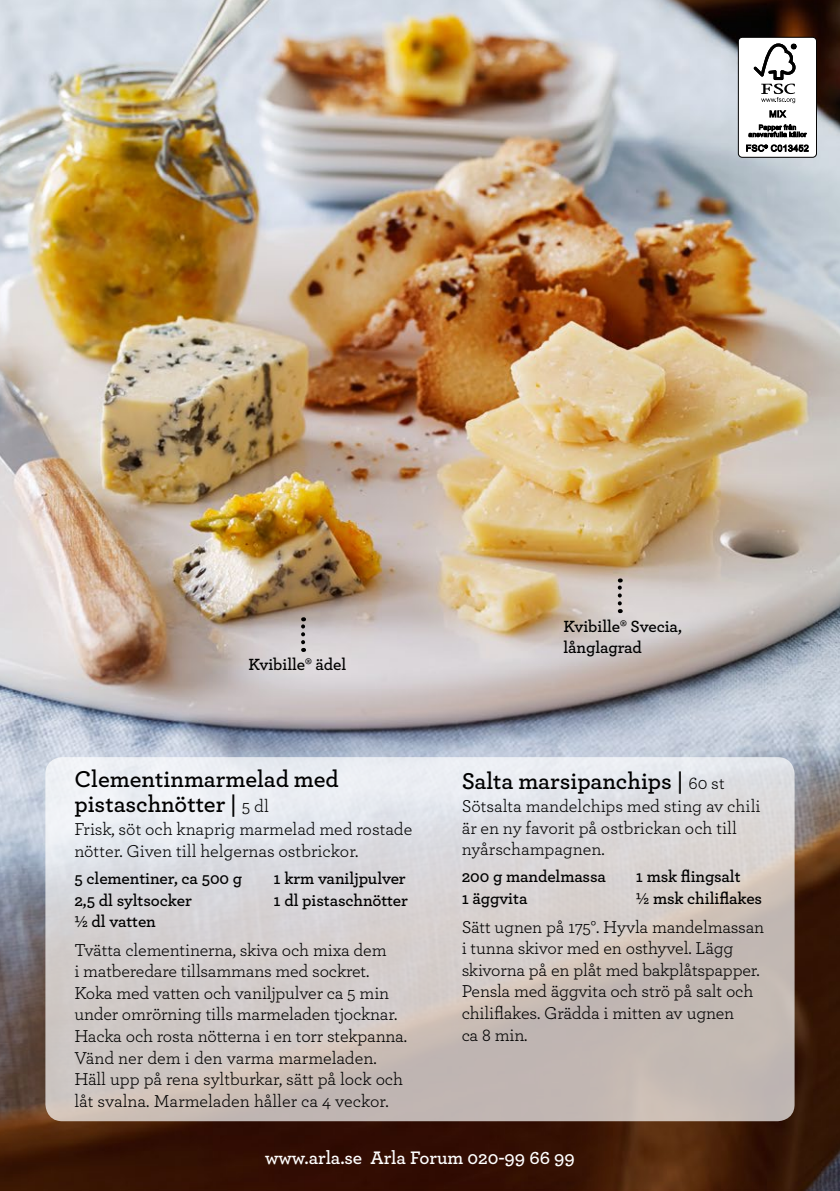
<style>
.page{position:relative;width:840px;height:1191px;background:#fff}
.page>*{position:absolute;margin:0;border:0;box-sizing:border-box;transform-origin:0 0}
.t1{font:600 24px/25px "Archer";color:#000}
.t2{font:600 19px "Archer";letter-spacing:-.005em;color:#fff}
.t3{font:18px/21.6px "Archer";letter-spacing:-.01em;color:#000}
.t4{font:600 17px/21.6px "Archer";letter-spacing:-.005em;color:#000}
.s1{font-weight:400;font-size:18px}
</style>
<div class="page">
<img style="left:0;top:0;width:839px;height:1191px">
<div style="left:738px;top:37px;width:78px;height:120px;background:#fff;border-radius:4px"></div>
<div style="left:737px;top:37px;width:79px;height:121px;border:1px solid #000;border-radius:4px"></div>
<svg style="left:753px;top:43px;width:43px;height:60px"></svg>
<svg style="left:769px;top:110px;width:16px;height:8px"></svg>
<svg style="left:748px;top:124px;width:58px;height:13px"></svg>
<svg style="left:746px;top:144px;width:62px;height:8px"></svg>
<svg style="left:45px;top:757px;width:749px;height:364px;background:#d3cecd"></svg>
<svg style="left:301px;top:617px;width:4px;height:25px"></svg>
<svg style="left:617px;top:578px;width:4px;height:25px"></svg>
<p class="t4" style="left:248px;top:653px;width:99px">Kvibille® ädel</p>
<h1 class="t1" style="left:74px;top:765px;width:266px">Clementinmarmelad med pistaschnötter | <span class="s1">5 dl</span></h1>
<p class="t3" style="left:74px;top:817px;width:339px">Frisk, söt och knaprig marmelad med rostade nötter. Given till helgernas ostbrickor.</p>
<p class="t4" style="left:74px;top:866px;width:169px">5 clementiner, ca 500 g<br>2,5 dl syltsocker<br>½ dl vatten</p>
<p class="t3" style="left:74px;top:938px;width:334px">Tvätta clementinerna, skiva och mixa dem<br>i matberedare tillsammans med sockret.<br>Koka med vatten och vaniljpulver ca 5 min under omrörning tills marmeladen tjocknar.<br>Hacka och rosta nötterna i en torr stekpanna.<br>Vänd ner dem i den varma marmeladen.<br>Häll upp på rena syltburkar, sätt på lock och låt svalna. Marmeladen håller ca 4 veckor.</p>
<p class="t4" style="left:273px;top:866px;width:136px">1 krm vaniljpulver<br>1 dl pistaschnötter</p>
<p class="t4" style="left:563px;top:614px;width:120px">Kvibille® Svecia, långlagrad</p>
<h1 class="t1" style="left:461px;top:767px;width:264px">Salta marsipanchips | <span class="s1">60 st</span></h1>
<p class="t3" style="left:461px;top:794px;width:300px">Sötsalta mandelchips med sting av chili är en ny favorit på ostbrickan och till nyårschampagnen.</p>
<p class="t4" style="left:461px;top:865px;width:146px">200 g mandelmassa<br>1 äggvita</p>
<p class="t3" style="left:461px;top:915px;width:304px">Sätt ugnen på 175°. Hyvla mandelmassan i tunna skivor med en osthyvel. Lägg skivorna på en plåt med bakplåtspapper.<br>Pensla med äggvita och strö på salt och chiliflakes. Grädda i mitten av ugnen<br>ca 8 min.</p>
<p class="t4" style="left:635px;top:864px;width:128px">1 msk flingsalt<br>½ msk chiliflakes</p>
<p class="t2" style="left:265px;top:1143px;width:311px">www.arla.se Arla Forum 020-99 66 99</p>
</div>
